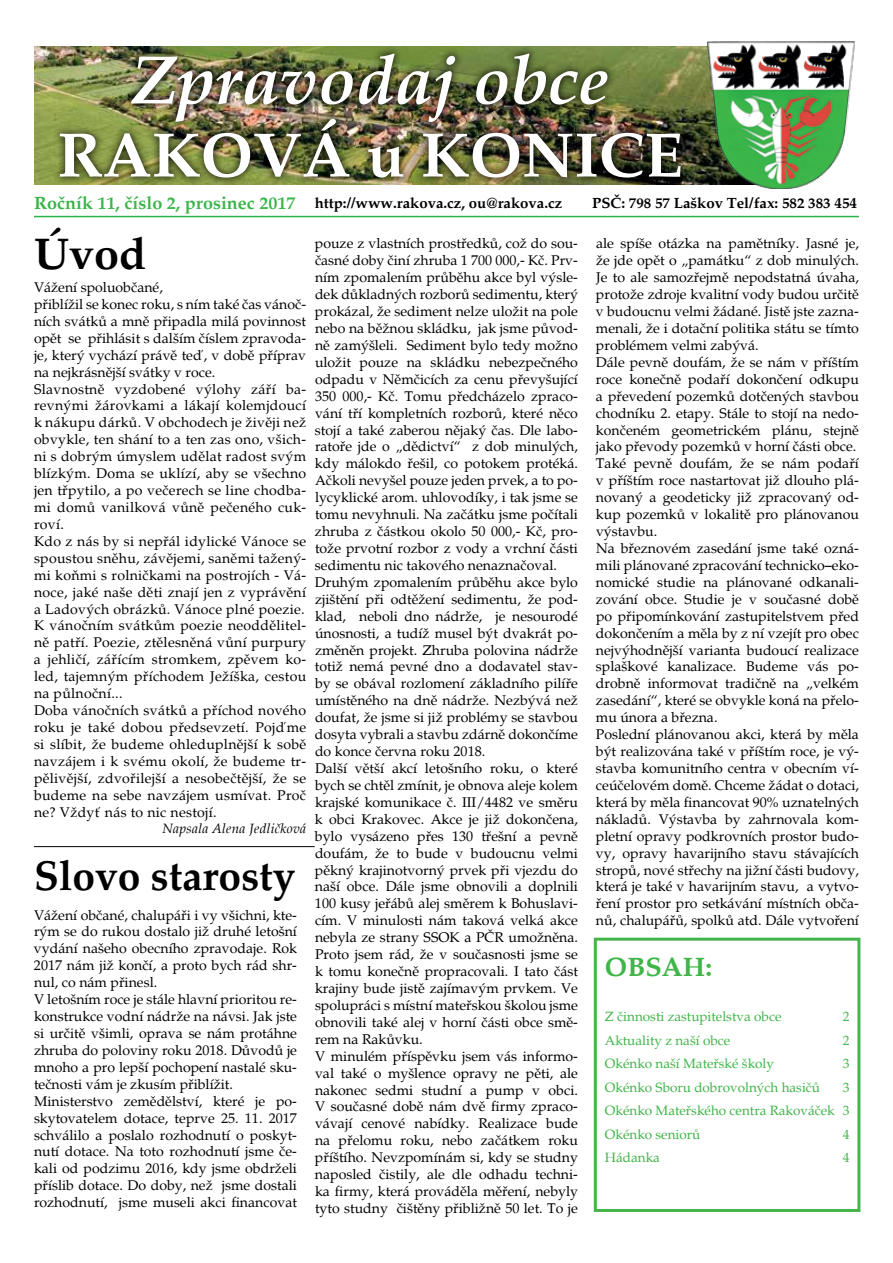
<style>
.page{position:relative;width:893px;height:1263px;background:#fff}
.page>*{position:absolute;margin:0;border:0;box-sizing:border-box;transform-origin:0 0}
.t1{font:italic 700 68.7px "Palatino";color:#fff}
.t2{font:700 62.85px "Palatino";color:#fff}
.t3{font:700 45px "Palatino";color:#000}
.t4{font:700 42px "Palatino CE";color:#000}
.t5{font:700 27px "Palatino";color:#40b549}
.t6{font:700 15px "Palatino";color:#000101}
.t7{font:14.1px/17px "Palatino";color:#000}
.t8{font:14.1px/17px "Palatino";letter-spacing:.02em;color:#000}
.t9{font:13.5px/23.5px "Palatino";color:#40b549;text-align:justify}
.t10{font:italic 13.5px "Palatino";letter-spacing:.02em;color:#000}
.s1{font-size:18px;color:#3bb54a}
</style>
<div class="page">
<img style="left:34px;top:46px;width:672px;height:139px">
<div style="left:594px;top:938px;width:266px;height:274px;border:3px solid #42b64a"></div>
<div style="left:51px;top:45px;width:638px;height:142px;background:#000;opacity:.75"></div>
<hr style="left:34px;top:216px;width:825px;height:1px;background:#2cb24a">
<img style="left:706px;top:42px;width:149px;height:146px">
<hr style="left:34px;top:846px;width:281px;height:1px;background:#000">
<h1 class="t1" style="left:131px;top:40px;width:480px">Zpravodaj obce</h1>
<h2 class="t2" style="left:57px;top:118px;width:387px">Raková u Ko</h2>
<h2 class="t2" style="left:522px;top:118px;width:162px">nice</h2>
<p class="t6" style="left:34px;top:194px;width:530px"><span class="s1">Ročník 11, číslo 2, prosinec 2017</span> http://www.rakova.cz, ou@rakova.cz</p>
<p class="t6" style="left:592px;top:194px;width:266px">PSČ: 798 57 Laškov Tel/fax: 582 383 454</p>
<h3 class="t3" style="left:34px;top:227px;width:114px">Úvod</h3>
<p class="t7" style="left:315px;top:235px;width:265px">pouze z vlastních prostředků, což do sou&shy;časné doby činí zhruba 1 700 000,- Kč. Prv&shy;ním zpomalením průběhu akce byl výsle&shy;dek důkladných rozborů sedimentu, který prokázal, že sediment nelze uložit na pole nebo na běžnou skládku, jak jsme původ&shy;ně zamýšleli. Sediment bylo tedy možno uložit pouze na skládku nebezpečného odpadu v Němčicích za cenu převyšující 350 000,- Kč. Tomu předcházelo zpraco&shy;vání tří kompletních rozborů, které něco stojí a také zaberou nějaký čas. Dle labo&shy;ratoře jde o „dědictví“ z dob minulých, kdy málokdo řešil, co potokem protéká.<br>Ačkoli nevyšel pouze jeden prvek, a to po&shy;lycyklické arom. uhlovodíky, i tak jsme se tomu nevyhnuli. Na začátku jsme počítali zhruba z částkou okolo 50 000,- Kč, pro&shy;tože prvotní rozbor z vody a vrchní části sedimentu nic takového nenaznačoval.<br>Druhým zpomalením průběhu akce bylo zjištění při odtěžení sedimentu, že pod&shy;klad, neboli dno nádrže, je nesourodé únosnosti, a tudíž musel být dvakrát po&shy;změněn projekt. Zhruba polovina nádrže totiž nemá pevné dno a dodavatel stav&shy;by se obával rozlomení základního pilíře umístěného na dně nádrže. Nezbývá než doufat, že jsme si již problémy se stavbou dosyta vybrali a stavbu zdárně dokončíme do konce června roku 2018.<br>Další větší akcí letošního roku, o které bych se chtěl zmínit, je obnova aleje kolem krajské komunikace č. III/4482 ve směru k obci Krakovec. Akce je již dokončena, bylo vysázeno přes 130 třešní a pevně doufám, že to bude v budoucnu velmi pěkný krajinotvorný prvek při vjezdu do naší obce. Dále jsme obnovili a doplnili 100 kusy jeřábů alej směrem k Bohuslavi&shy;cím. V minulosti nám taková velká akce nebyla ze strany SSOK a PČR umožněna.<br>Proto jsem rád, že v současnosti jsme se k tomu konečně propracovali. I tato část krajiny bude jistě zajímavým prvkem. Ve spolupráci s místní mateřskou školou jsme obnovili také alej v horní části obce smě&shy;rem na Rakůvku.<br>V minulém příspěvku jsem vás informo&shy;val také o myšlence opravy ne pěti, ale nakonec sedmi studní a pump v obci.<br>V současné době nám dvě firmy zpraco&shy;vávají cenové nabídky. Realizace bude na přelomu roku, nebo začátkem roku příštího. Nevzpomínám si, kdy se studny naposled čistily, ale dle odhadu techni&shy;ka firmy, která prováděla měření, nebyly tyto studny čištěny přibližně 50 let. To je</p>
<p class="t7" style="left:596px;top:235px;width:265px">ale spíše otázka na pamětníky. Jasné je, že jde opět o „památku“ z dob minulých.<br>Je to ale samozřejmě nepodstatná úvaha, protože zdroje kvalitní vody budou určitě v budoucnu velmi žádané. Jistě jste zazna&shy;menali, že i dotační politika státu se tímto problémem velmi zabývá.<br>Dále pevně doufám, že se nám v příštím roce konečně podaří dokončení odkupu a převedení pozemků dotčených stavbou chodníku 2. etapy. Stále to stojí na nedo&shy;končeném geometrickém plánu, stejně jako převody pozemků v horní části obce.<br>Také pevně doufám, že se nám podaří v příštím roce nastartovat již dlouho plá&shy;novaný a geodeticky již zpracovaný od&shy;kup pozemků v lokalitě pro plánovanou výstavbu.<br>Na březnovém zasedání jsme také ozná&shy;mili plánované zpracování technicko–eko&shy;nomické studie na plánované odkanali&shy;zování obce. Studie je v současné době po připomínkování zastupitelstvem před dokončením a měla by z ní vzejít pro obec nejvýhodnější varianta budoucí realizace splaškové kanalizace. Budeme vás po&shy;drobně informovat tradičně na „velkém zasedání“, které se obvykle koná na přelo&shy;mu února a března.<br>Poslední plánovanou akci, která by měla být realizována také v příštím roce, je vý&shy;stavba komunitního centra v obecním ví&shy;ceúčelovém domě. Chceme žádat o dotaci, která by měla financovat 90% uznatelných nákladů. Výstavba by zahrnovala kom&shy;pletní opravy podkrovních prostor budo&shy;vy, opravy havarijního stavu stávajících stropů, nové střechy na jižní části budovy, která je také v havarijním stavu, a vytvo&shy;ření prostor pro setkávání místních obča&shy;nů, chalupářů, spolků atd. Dále vytvoření</p>
<p class="t8" style="left:34px;top:279px;width:274px">Vážení spoluobčané,<br>přiblížil se konec roku, s ním také čas vánoč&shy;ních svátků a mně připadla milá povinnost opět se přihlásit s dalším číslem zpravoda&shy;je, který vychází právě teď, v době příprav na nejkrásnější svátky v roce.<br>Slavnostně vyzdobené výlohy září ba&shy;revnými žárovkami a lákají kolemjdoucí k nákupu dárků. V obchodech je živěji než obvykle, ten shání to a ten zas ono, všich&shy;ni s dobrým úmyslem udělat radost svým blízkým. Doma se uklízí, aby se všechno jen třpytilo, a po večerech se line chodba&shy;mi domů vanilková vůně pečeného cuk&shy;roví.<br>Kdo z nás by si nepřál idylické Vánoce se spoustou sněhu, závějemi, saněmi tažený&shy;mi koňmi s rolničkami na postrojích - Vá&shy;noce, jaké naše děti znají jen z vyprávění a Ladových obrázků. Vánoce plné poezie.<br>K vánočním svátkům poezie neoddělitel&shy;ně patří. Poezie, ztělesněná vůní purpury a jehličí, zářícím stromkem, zpěvem ko&shy;led, tajemným příchodem Ježíška, cestou na půlnoční...<br>Doba vánočních svátků a příchod nového roku je také dobou předsevzetí. Pojďme si slíbit, že budeme ohleduplnější k sobě navzájem i k svému okolí, že budeme tr&shy;pělivější, zdvořilejší a nesobečtější, že se budeme na sebe navzájem usmívat. Proč ne? Vždyť nás to nic nestojí.</p>
<p class="t10" style="left:162px;top:820px;width:145px">Napsala Alena Jedličková</p>
<h3 class="t4" style="left:34px;top:851px;width:263px">Slovo starosty</h3>
<p class="t7" style="left:34px;top:906px;width:265px">Vážení občané, chalupáři i vy všichni, kte&shy;rým se do rukou dostalo již druhé letošní vydání našeho obecního zpravodaje. Rok 2017 nám již končí, a proto bych rád shr&shy;nul, co nám přinesl.<br>V letošním roce je stále hlavní prioritou re&shy;konstrukce vodní nádrže na návsi. Jak jste si určitě všimli, oprava se nám protáhne zhruba do poloviny roku 2018. Důvodů je mnoho a pro lepší pochopení nastalé sku&shy;tečnosti vám je zkusím přiblížit.<br>Ministerstvo zemědělství, které je po&shy;skytovatelem dotace, teprve 25. 11. 2017 schválilo a poslalo rozhodnutí o poskyt&shy;nutí dotace. Na toto rozhodnutí jsme če&shy;kali od podzimu 2016, kdy jsme obdrželi příslib dotace. Do doby, než jsme dostali rozhodnutí, jsme museli akci financovat</p>
<h3 class="t5" style="left:605px;top:951px;width:109px">OBSAH:</h3>
<p class="t9" style="left:605px;top:1005px;width:178px">Z činnosti zastupitelstva obce</p>
<p class="t9" style="left:843px;top:1005px;width:8px">2</p>
<p class="t9" style="left:605px;top:1029px;width:127px">Aktuality z naší obce</p>
<p class="t9" style="left:843px;top:1029px;width:8px">2</p>
<p class="t9" style="left:605px;top:1052px;width:171px">Okénko naší Mateřské školy</p>
<p class="t9" style="left:843px;top:1052px;width:8px">3</p>
<p class="t9" style="left:605px;top:1076px;width:217px">Okénko Sboru dobrovolných hasičů</p>
<p class="t9" style="left:605px;top:1076px;width:246px;text-indent:238px">3<br>Okénko Mateřského centra Rakováček 3<br>Okénko seniorů</p>
<p class="t9" style="left:843px;top:1123px;width:8px">4</p>
<p class="t9" style="left:605px;top:1146px;width:57px">Hádanka</p>
<p class="t9" style="left:843px;top:1146px;width:8px">4</p>
</div>
